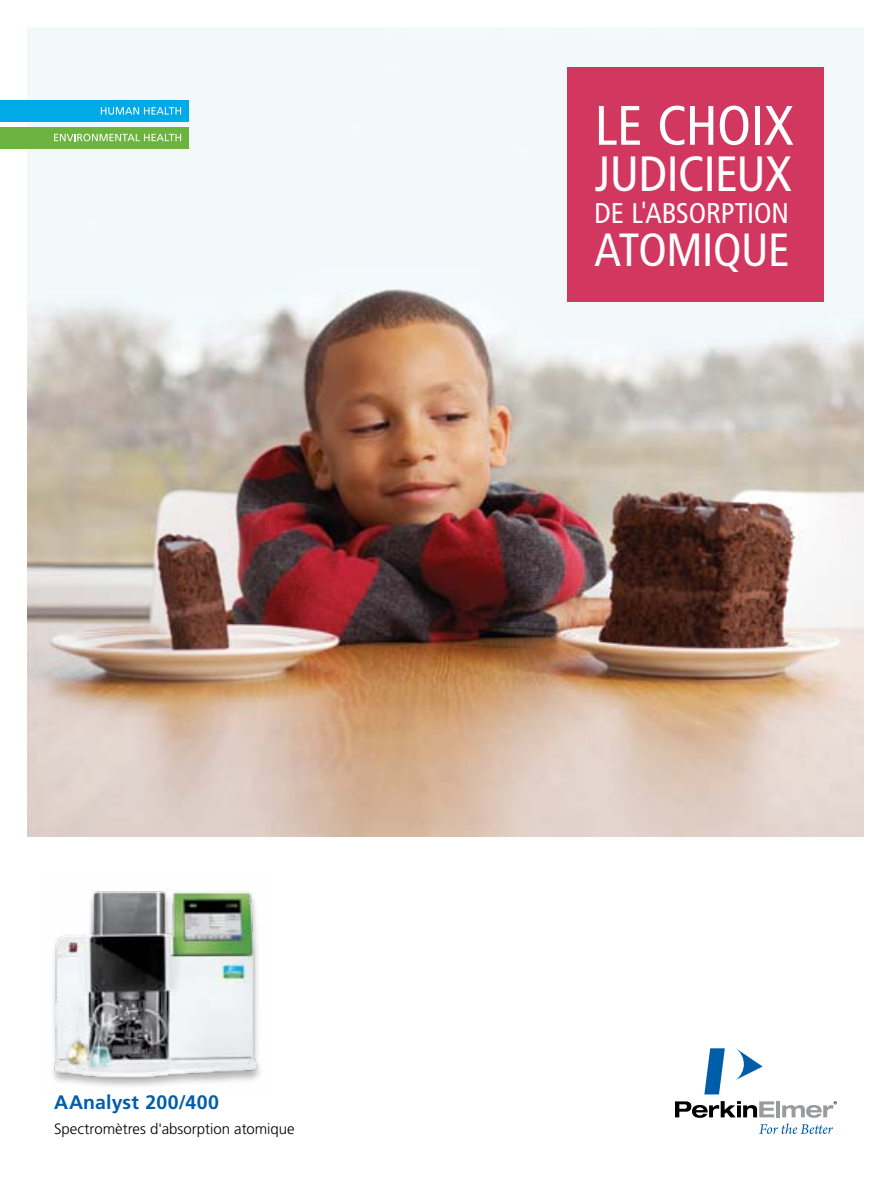
<style>
.page{position:relative;width:891px;height:1188px;background:#fff}
.page>*{position:absolute;margin:0;border:0;box-sizing:border-box;transform-origin:0 0}
.t1{font:condensed 55.5px "Frutiger LT Pro";letter-spacing:-.01em;color:#fff}
.t2{font:condensed 49.5px "Frutiger LT Pro";letter-spacing:-.01em;color:#fff}
.t3{font:condensed 46.5px "Frutiger LT Pro";letter-spacing:-.01em;color:#fff}
.t4{font:condensed 28.5px "Frutiger LT Pro";letter-spacing:-.005em;color:#fff}
.t5{font:700 19.5px "Frutiger LT Pro";letter-spacing:.01em;color:#005daa}
.t6{font:300 15px "Frutiger LT Pro";color:#000}
</style>
<div class="page">
<img style="left:27px;top:27px;width:837px;height:810px">
<div style="left:567px;top:68px;width:257px;height:234px;background:#d2375f"></div>
<svg style="left:736px;top:1048px;width:27px;height:32px"></svg>
<svg style="left:704px;top:1048px;width:21px;height:46px"></svg>
<svg style="left:675px;top:1101px;width:162px;height:33px"></svg>
<div style="left:0;top:100px;width:188px;height:22px;background:#00aae7"></div>
<svg style="left:101px;top:107px;width:80px;height:8px"></svg>
<div style="left:0;top:127px;width:188px;height:21px;background:#6cb33f"></div>
<svg style="left:54px;top:134px;width:127px;height:7px"></svg>
<img style="left:53px;top:889px;width:207px;height:198px">
<h1 class="t1" style="left:595px;top:93px;width:201px">LE CHOIX</h1>
<h2 class="t2" style="left:595px;top:145px;width:199px">JUDICIEUX</h2>
<h3 class="t4" style="left:595px;top:196px;width:196px">DE L'ABSORPTION</h3>
<h3 class="t3" style="left:595px;top:223px;width:197px">ATOMIQUE</h3>
<h3 class="t5" style="left:54px;top:1091px;width:167px">AAnalyst 200/400</h3>
<p class="t6" style="left:54px;top:1120px;width:242px">Spectromètres d'absorption atomique</p>
</div>
